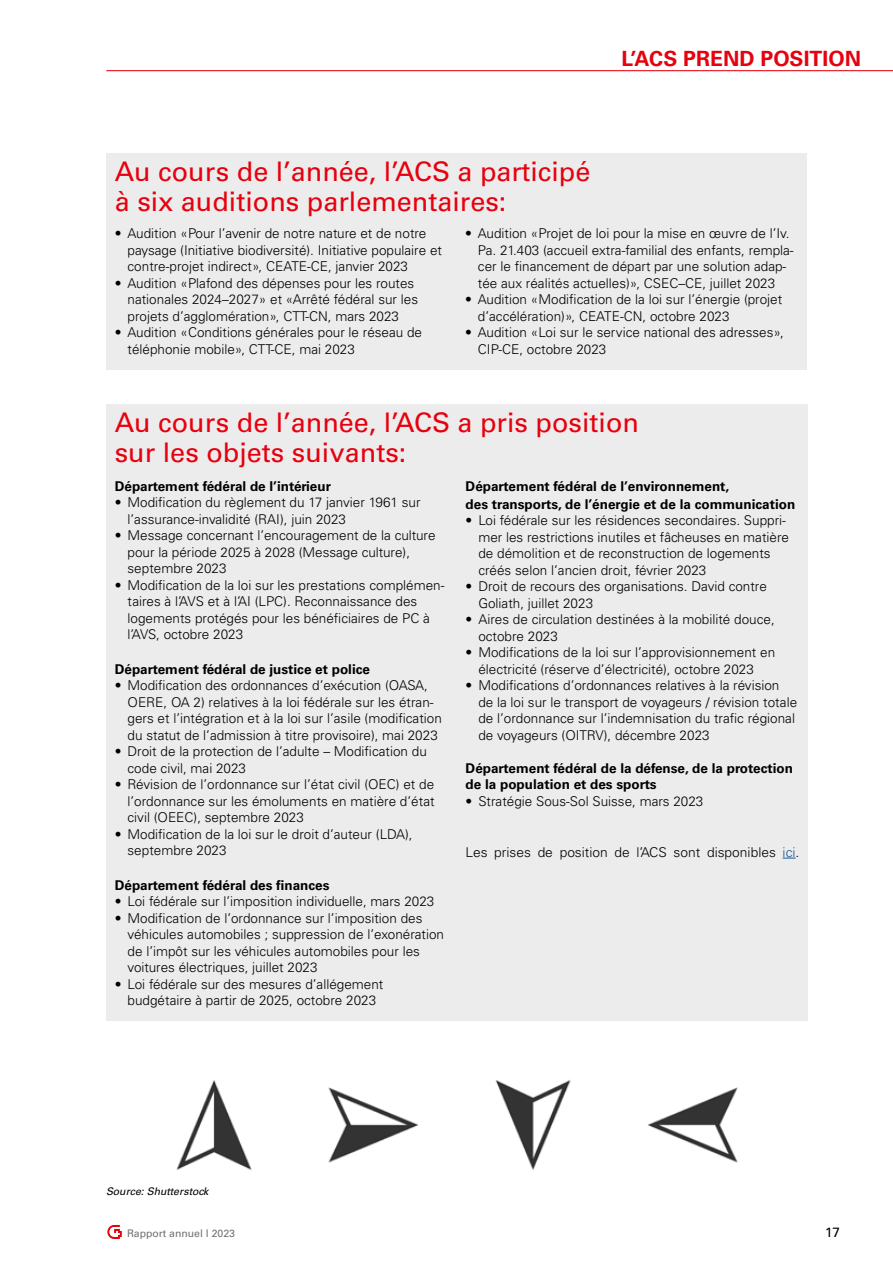
<style>
.page{position:relative;width:893px;height:1263px;background:#fff}
.page>*{position:absolute;margin:0;border:0;box-sizing:border-box;transform-origin:0 0}
.t1{font:27px/30px "Univers LT Std";color:#e7000e}
.t2{font:700 21px "Univers LT Std";color:#e7000e}
.t3{font:300 13.5px/16.5px "Univers LT Std";color:#000}
.t4{font:700 13.5px/18px "Univers LT Std";color:#000}
.t5{font:13.5px "Univers LT Std";color:#000}
.t6{font:italic 10.5px "Univers LT Std";color:#000}
.t7{font:10.5px "Univers LT Std";color:#6f7070}
.s1{color:#1b5899}
</style>
<div class="page">
<hr style="left:106px;top:70px;width:787px;height:1px;background:#e7000e">
<svg style="left:107px;top:1225px;width:15px;height:14px"></svg>
<div style="left:106px;top:404px;width:702px;height:616px;background:#ececec"></div>
<svg style="left:783px;top:858px;width:13px;height:1px"></svg>
<div style="left:106px;top:153px;width:701px;height:217px;background:#ececec"></div>
<img style="left:176px;top:1079px;width:562px;height:91px">
<h2 class="t2" style="left:621px;top:46px;width:241px">L’ACS PREND POSITION</h2>
<h1 class="t1" style="left:115px;top:157px;width:477px">Au cours de l’année, l’ACS a participé à six auditions parlementaires:</h1>
<p class="t3" style="left:128px;top:225px;width:316px;text-indent:-13px">• Audition «Pour l’avenir de notre nature et de notre paysage (Initiative biodiversité). Initiative populaire et contre-projet indirect», CEATE-CE, janvier 2023</p>
<p class="t3" style="left:128px;top:275px;width:292px;text-indent:-13px">• Audition «Plafond des dépenses pour les routes nationales 2024–2027» et «Arrêté fédéral sur les projets d’agglomération», CTT-CN, mars 2023</p>
<p class="t3" style="left:128px;top:324px;width:296px;text-indent:-13px">• Audition «Conditions générales pour le réseau de téléphonie mobile», CTT-CE, mai 2023</p>
<p class="t3" style="left:478px;top:225px;width:317px;text-indent:-13px">• Audition «Projet de loi pour la mise en œuvre de l’Iv.<br>Pa. 21.403 (accueil extra-familial des enfants, rempla&shy;cer le financement de départ par une solution adap&shy;tée aux réalités actuelles)», CSEC–CE, juillet 2023</p>
<p class="t3" style="left:478px;top:291px;width:306px;text-indent:-13px">• Audition «Modification de la loi sur l’énergie (projet d’accélération)», CEATE-CN, octobre 2023</p>
<p class="t3" style="left:478px;top:324px;width:307px;text-indent:-13px">• Audition «Loi sur le service national des adresses»,<br>CIP-CE, octobre 2023</p>
<h1 class="t1" style="left:115px;top:408px;width:526px">Au cours de l’année, l’ACS a pris position sur les objets suivants:</h1>
<p class="t4" style="left:115px;top:477px;width:218px">Département fédéral de l’intérieur</p>
<p class="t3" style="left:128px;top:494px;width:294px;text-indent:-13px">• Modification du règlement du 17 janvier 1961 sur l’assurance-invalidité (RAI), juin 2023</p>
<p class="t3" style="left:128px;top:527px;width:310px;text-indent:-13px">• Message concernant l’encouragement de la culture pour la période 2025 à 2028 (Message culture), septembre 2023</p>
<p class="t3" style="left:128px;top:577px;width:318px;text-indent:-13px">• Modification de la loi sur les prestations complémen&shy;taires à l’AVS et à l’AI (LPC). Reconnaissance des logements protégés pour les bénéficiaires de PC à l’AVS, octobre 2023</p>
<p class="t4" style="left:115px;top:660px;width:257px">Département fédéral de justice et police</p>
<p class="t3" style="left:128px;top:677px;width:316px;text-indent:-13px">• Modification des ordonnances d’exécution (OASA, OERE, OA 2) relatives à la loi fédérale sur les étran&shy;gers et l’intégration et à la loi sur l’asile (modification du statut de l’admission à titre provisoire), mai 2023</p>
<p class="t3" style="left:128px;top:743px;width:301px;text-indent:-13px">• Droit de la protection de l’adulte – Modification du code civil, mai 2023</p>
<p class="t3" style="left:128px;top:776px;width:309px;text-align:justify;text-indent:-13px">• Révision de l’ordonnance sur l’état civil (OEC) et de l’ordonnance sur les émoluments en matière d’état civil (OEEC), septembre 2023</p>
<p class="t3" style="left:128px;top:826px;width:287px;text-indent:-13px">• Modification de la loi sur le droit d’auteur (LDA), septembre 2023</p>
<p class="t4" style="left:115px;top:876px;width:216px">Département fédéral des finances</p>
<p class="t3" style="left:115px;top:893px;width:321px">• Loi fédérale sur l’imposition individuelle, mars 2023</p>
<p class="t3" style="left:128px;top:910px;width:318px;text-indent:-13px">• Modification de l’ordonnance sur l’imposition des véhicules automobiles ; suppression de l’exonération de l’impôt sur les véhicules automobiles pour les voitures électriques, juillet 2023</p>
<p class="t3" style="left:115px;top:976px;width:270px;text-align:center">• Loi fédérale sur des mesures d’allégement budgétaire à partir de 2025, octobre 2023</p>
<p class="t4" style="left:466px;top:477px;width:331px">Département fédéral de l’environnement,<br>des transports, de l’énergie et de la communication</p>
<p class="t3" style="left:478px;top:512px;width:312px;text-indent:-13px">• Loi fédérale sur les résidences secondaires. Suppri&shy;mer les restrictions inutiles et fâcheuses en matière de démolition et de reconstruction de logements créés selon l’ancien droit, février 2023</p>
<p class="t3" style="left:478px;top:578px;width:290px;text-indent:-13px">• Droit de recours des organisations. David contre<br>Goliath, juillet 2023</p>
<p class="t3" style="left:478px;top:611px;width:298px;text-indent:-13px">• Aires de circulation destinées à la mobilité douce, octobre 2023</p>
<p class="t3" style="left:478px;top:644px;width:298px;text-indent:-13px">• Modifications de la loi sur l’approvisionnement en électricité (réserve d’électricité), octobre 2023</p>
<p class="t3" style="left:478px;top:677px;width:320px;text-indent:-13px">• Modifications d’ordonnances relatives à la révision de la loi sur le transport de voyageurs / révision totale de l’ordonnance sur l’indemnisation du trafic régional de voyageurs (OITRV), décembre 2023</p>
<p class="t4" style="left:466px;top:760px;width:329px;line-height:16.5px">Département fédéral de la défense, de la protection de la population et des sports</p>
<p class="t3" style="left:466px;top:793px;width:239px">• Stratégie Sous-Sol Suisse, mars 2023</p>
<p class="t3" style="left:466px;top:844px;width:335px">Les prises de position de l’ACS sont disponibles <span class="s1">ici</span>.</p>
<p class="t6" style="left:106px;top:1185px;width:104px">Source: Shutterstock</p>
<p class="t7" style="left:127px;top:1227px;width:110px">Rapport annuel l 2023</p>
<p class="t5" style="left:825px;top:1225px;width:16px">17</p>
</div>
